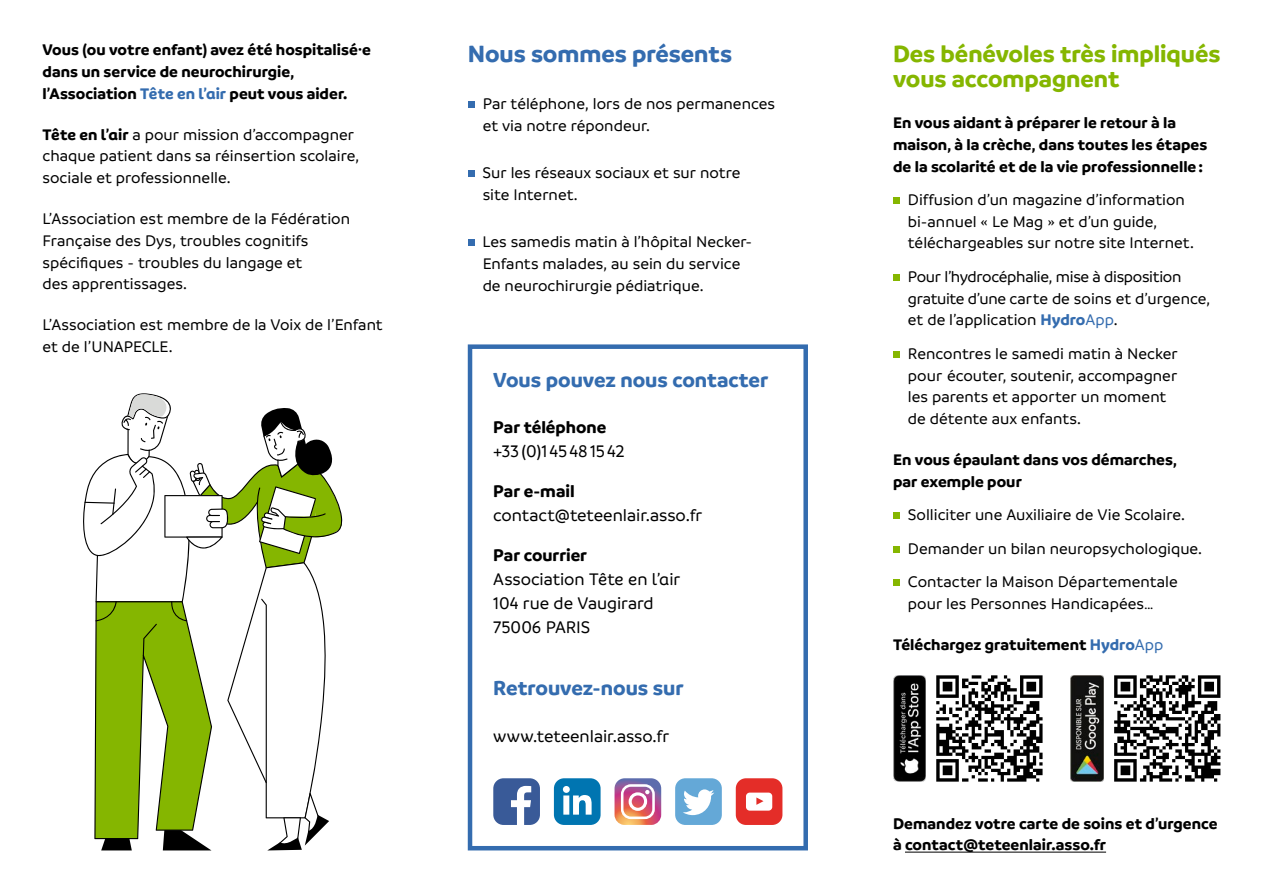
<style>
.page{position:relative;width:1263px;height:893px;background:#fff}
.page>*{position:absolute;margin:0;border:0;box-sizing:border-box;transform-origin:0 0}
.t1{font:700 25.2px/25.2px "Branding";color:#85b600}
.t2{font:700 25.2px "Branding";color:#346caf}
.t3{font:700 21.75px "Branding";color:#346caf}
.t4{font:500 18px/24px "Branding";letter-spacing:-.005em;color:#000}
.t5{font:700 18px "Branding";color:#000}
.t6{font:500 16.5px/21.8px "Branding";color:#000}
.t7{font:700 16.5px/21.8px "Branding";letter-spacing:.005em;color:#000}
.s1{color:#346caf}
.s2{font-weight:700}
.s3{font-weight:700;color:#346caf}
.s4{font-weight:500;color:#346caf}
</style>
<div class="page">
<div style="left:468px;top:101px;width:7px;height:7px;background:#346caf"></div>
<div style="left:468px;top:170px;width:7px;height:7px;background:#346caf"></div>
<div style="left:468px;top:239px;width:7px;height:7px;background:#346caf"></div>
<div style="left:893px;top:197px;width:7px;height:7px;background:#85b600"></div>
<div style="left:893px;top:274px;width:7px;height:7px;background:#85b600"></div>
<div style="left:893px;top:351px;width:7px;height:7px;background:#85b600"></div>
<div style="left:893px;top:512px;width:7px;height:7px;background:#85b600"></div>
<div style="left:893px;top:546px;width:7px;height:7px;background:#85b600"></div>
<div style="left:893px;top:579px;width:7px;height:7px;background:#85b600"></div>
<div style="left:468px;top:344px;width:340px;height:506px;border:4px solid #346caf"></div>
<hr style="left:905px;top:852px;width:201px;height:1px;background:#000">
<svg style="left:614px;top:778px;width:47px;height:47px"></svg>
<svg style="left:493px;top:778px;width:47px;height:47px"></svg>
<svg style="left:675px;top:778px;width:47px;height:47px"></svg>
<svg style="left:554px;top:778px;width:47px;height:47px"></svg>
<svg style="left:736px;top:778px;width:46px;height:47px"></svg>
<img style="left:893px;top:675px;width:33px;height:107px">
<svg style="left:936px;top:675px;width:106px;height:107px"></svg>
<img style="left:1071px;top:675px;width:32px;height:107px">
<svg style="left:1114px;top:675px;width:106px;height:107px"></svg>
<svg style="left:83px;top:393px;width:259px;height:457px"></svg>
<p class="t7" style="left:43px;top:39px;width:330px">Vous (ou votre enfant) avez été hospitalisé·e dans un service de neurochirurgie, l’Association <span class="s1">Tête en l’air</span> peut vous aider.</p>
<p class="t6" style="left:43px;top:123px;width:318px"><span class="s2">Tête en l’air</span> a pour mission d’accompagner chaque patient dans sa réinsertion scolaire, sociale et professionnelle.</p>
<p class="t6" style="left:43px;top:208px;width:309px">L’Association est membre de la Fédération Française des Dys, troubles cognitifs spécifiques - troubles du langage et<br>des apprentissages.</p>
<p class="t6" style="left:43px;top:314px;width:342px">L’Association est membre de la Voix de l’Enfant et de l’UNAPECLE.</p>
<h1 class="t2" style="left:468px;top:39px;width:266px">Nous sommes présents</h1>
<p class="t6" style="left:483px;top:93px;width:294px">Par téléphone, lors de nos permanences et via notre répondeur.</p>
<p class="t6" style="left:483px;top:162px;width:259px">Sur les réseaux sociaux et sur notre site Internet.</p>
<p class="t6" style="left:483px;top:231px;width:271px">Les samedis matin à l’hôpital Necker-<br>Enfants malades, au sein du service de neurochirurgie pédiatrique.</p>
<h2 class="t3" style="left:493px;top:367px;width:276px">Vous pouvez nous contacter</h2>
<p class="t5" style="left:493px;top:417px;width:115px">Par téléphone</p>
<p class="t4" style="left:493px;top:439px;width:133px">+33 (0)1 45481542</p>
<p class="t5" style="left:493px;top:481px;width:83px">Par e-mail</p>
<p class="t4" style="left:493px;top:503px;width:210px">contact@teteenlair.asso.fr</p>
<p class="t5" style="left:493px;top:545px;width:95px">Par courrier</p>
<p class="t4" style="left:493px;top:567px;width:188px">Association Tête en l’air<br>104 rue de Vaugirard<br>75006 PARIS</p>
<h2 class="t3" style="left:493px;top:676px;width:192px">Retrouvez-nous sur</h2>
<p class="t4" style="left:493px;top:724px;width:177px">www.teteenlair.asso.fr</p>
<h1 class="t1" style="left:893px;top:41px;width:329px">Des bénévoles très impliqués vous accompagnent</h1>
<p class="t7" style="left:893px;top:112px;width:316px">En vous aidant à préparer le retour à la maison, à la crèche, dans toutes les étapes de la scolarité et de la vie professionnelle:</p>
<p class="t6" style="left:908px;top:189px;width:288px">Diffusion d’un magazine d’information bi-annuel « Le Mag » et d’un guide, téléchargeables sur notre site Internet.</p>
<p class="t6" style="left:908px;top:266px;width:304px">Pour l’hydrocéphalie, mise à disposition gratuite d’une carte de soins et d’urgence, et de l’application <span class="s3">Hydro</span><span class="s1">App</span>.</p>
<p class="t6" style="left:908px;top:343px;width:271px">Rencontres le samedi matin à Necker pour écouter, soutenir, accompagner les parents et apporter un moment de détente aux enfants.</p>
<p class="t7" style="left:893px;top:449px;width:285px">En vous épaulant dans vos démarches, par exemple pour</p>
<p class="t6" style="left:908px;top:498px;width:296px;line-height:33.5px">Solliciter une Auxiliaire de Vie Scolaire.<br>Demander un bilan neuropsychologique.<br>Contacter la Maison Départementale</p>
<p class="t6" style="left:908px;top:593px;width:247px">pour les Personnes Handicapées…</p>
<p class="t7" style="left:893px;top:633px;width:272px">Téléchargez gratuitement <span class="s1">Hydro</span><span class="s4">App</span></p>
<p class="t7" style="left:893px;top:812px;width:326px">Demandez votre carte de soins et d’urgence à contact@teteenlair.asso.fr</p>
</div>
